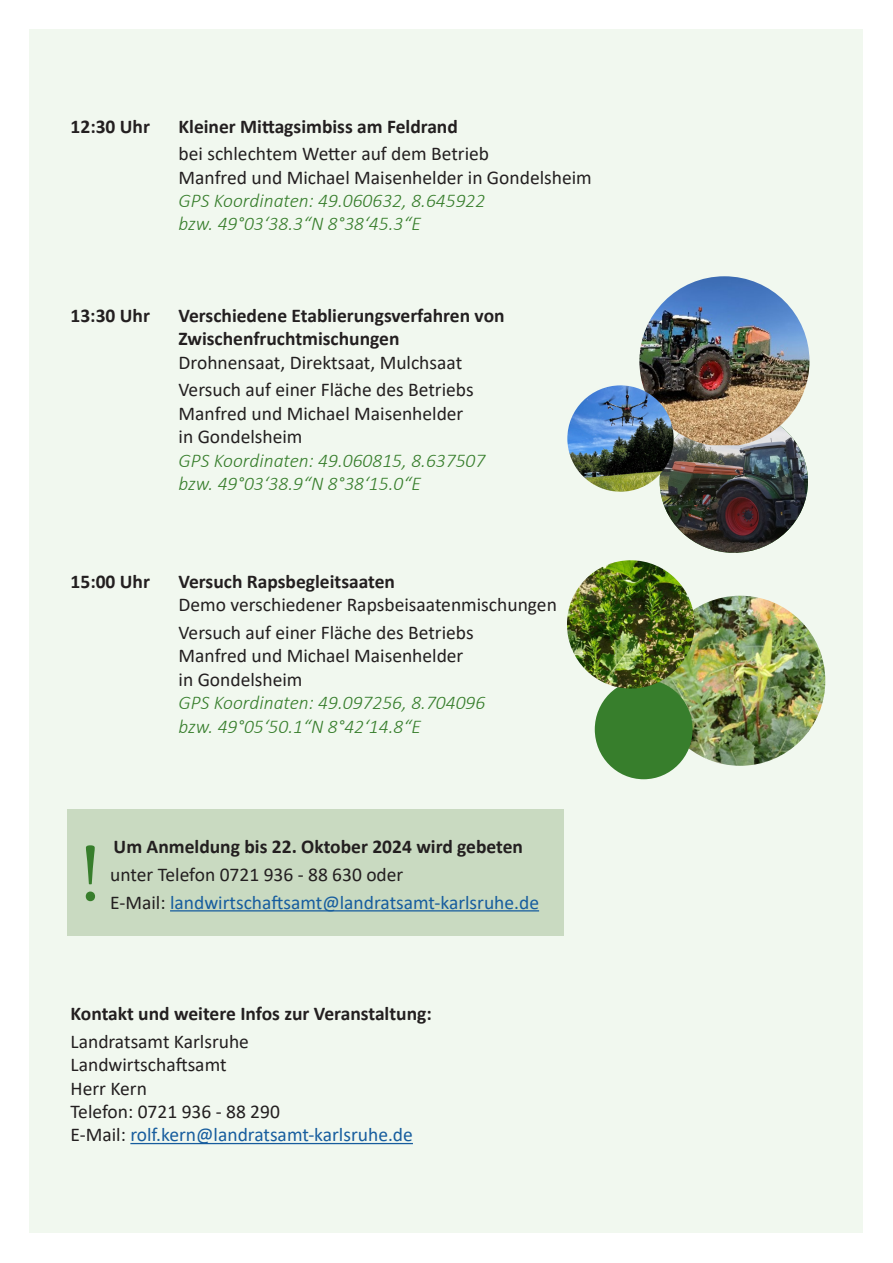
<style>
.page{position:relative;width:893px;height:1263px;background:#fff}
.page>*{position:absolute;margin:0;border:0;box-sizing:border-box;transform-origin:0 0}
.t1{font:82.5px "Minion Pro";color:#377e2c}
.t2{font:19.5px/23.4px "Calibri";color:#231f20}
.t3{font:700 19.5px "Calibri";color:#231f20}
.t4{font:19.5px "Calibri";color:#175d9e}
.t5{font:italic 300 19.5px "Calibri";color:#377e2c}
.s1{font-weight:300;font-style:italic;color:#377e2c}
.s2{font-weight:700}
.s3{color:#231f20}
</style>
<div class="page">
<div style="left:30px;top:30px;width:833px;height:1203px;background:#f1f8ef"></div>
<div style="left:67px;top:809px;width:496px;height:126px;background:#c9dac1"></div>
<hr style="left:170px;top:910px;width:369px;height:1px;background:#175d9e">
<hr style="left:130px;top:1143px;width:283px;height:1px;background:#175d9e">
<img style="left:655px;top:596px;width:170px;height:170px;border-radius:85px">
<div style="left:595px;top:679px;width:98px;height:100px;background:#377e2c;border-radius:50%"></div>
<img style="left:567px;top:560px;width:127px;height:128px;border-radius:64px">
<img style="left:660px;top:445px;width:148px;height:108px">
<img style="left:639px;top:276px;width:170px;height:169px">
<img style="left:567px;top:385px;width:107px;height:107px;border-radius:53px">
<p class="t3" style="left:71px;top:112px;width:81px">12:30 Uhr</p>
<p class="t3" style="left:179px;top:112px;width:281px">Kleiner Mittagsimbiss am Feldrand</p>
<p class="t2" style="left:179px;top:142px;width:415px">bei schlechtem Wetter auf dem Betrieb<br>Manfred und Michael Maisenhelder in Gondelsheim <span class="s1">GPS Koordinaten: 49.060632, 8.645922<br>bzw. 49°03‘38.3“N 8°38‘45.3“E</span></p>
<p class="t3" style="left:71px;top:302px;width:81px">13:30 Uhr</p>
<p class="t3" style="left:179px;top:302px;width:328px">Verschiedene Etablierungsverfahren von</p>
<p class="t2" style="left:179px;top:327px;width:285px"><span class="s2">Zwischenfruchtmischungen<br></span>Drohnensaat, Direktsaat, Mulchsaat</p>
<p class="t2" style="left:179px;top:378px;width:308px">Versuch auf einer Fläche des Betriebs<br>Manfred und Michael Maisenhelder<br>in Gondelsheim<br><span class="s1">GPS Koordinaten: 49.060815, 8.637507</span></p>
<p class="t5" style="left:179px;top:471px;width:244px">bzw. 49°03‘38.9“N 8°38‘15.0“E</p>
<p class="t3" style="left:71px;top:568px;width:81px">15:00 Uhr</p>
<p class="t2" style="left:179px;top:569px;width:380px"><span class="s2">Versuch Rapsbegleitsaaten<br></span>Demo verschiedener Rapsbeisaatenmischungen</p>
<p class="t2" style="left:179px;top:620px;width:297px">Versuch auf einer Fläche des Betriebs</p>
<p class="t2" style="left:179px;top:644px;width:286px">Manfred und Michael Maisenhelder</p>
<p class="t2" style="left:179px;top:667px;width:125px">in Gondelsheim</p>
<p class="t5" style="left:179px;top:691px;width:308px">GPS Koordinaten: 49.097256, 8.704096</p>
<p class="t5" style="left:179px;top:714px;width:244px">bzw. 49°05‘50.1“N 8°42‘14.8“E</p>
<p class="t1" style="left:79px;top:819px;width:24px">!</p>
<p class="t3" style="left:114px;top:833px;width:411px">Um Anmeldung bis 22. Oktober 2024 wird gebeten</p>
<p class="t2" style="left:110px;top:862px;width:295px">unter Telefon 0721 936 - 88 630 oder</p>
<p class="t4" style="left:110px;top:889px;width:430px"><span class="s3">E-Mail:</span> landwirtschaftsamt@landratsamt-karlsruhe.de</p>
<p class="t3" style="left:71px;top:1000px;width:363px">Kontakt und weitere Infos zur Veranstaltung:</p>
<p class="t2" style="left:71px;top:1029px;width:180px">Landratsamt Karlsruhe</p>
<p class="t2" style="left:71px;top:1052px;width:158px">Landwirtschaftsamt</p>
<p class="t2" style="left:71px;top:1076px;width:78px">Herr Kern</p>
<p class="t2" style="left:71px;top:1099px;width:211px">Telefon: 0721 936 - 88 290</p>
<p class="t4" style="left:71px;top:1121px;width:344px"><span class="s3">E-Mail:</span> rolf.kern@landratsamt-karlsruhe.de</p>
</div>
